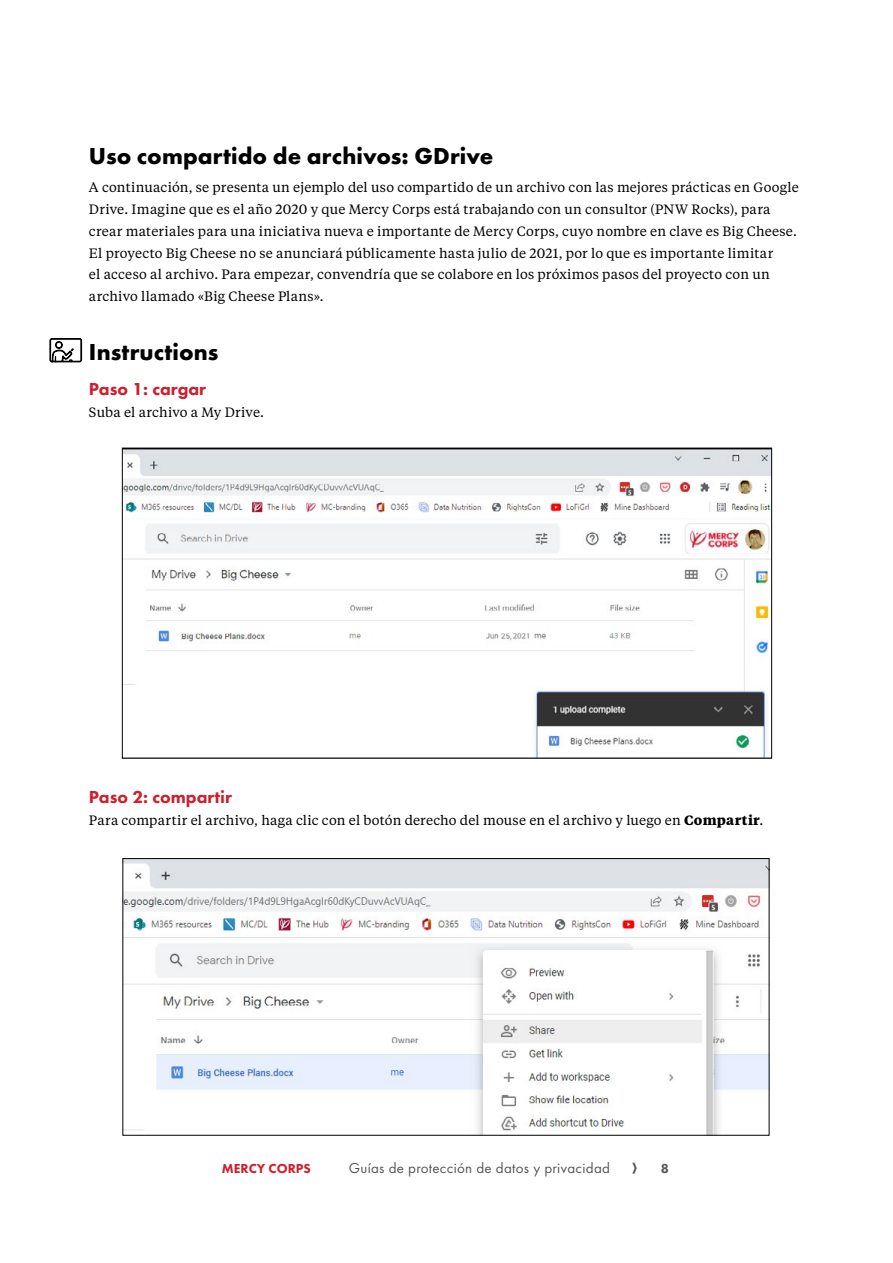
<style>
.page{position:relative;width:893px;height:1263px;background:#fff}
.page>*{position:absolute;margin:0;border:0;box-sizing:border-box;transform-origin:0 0}
.t1{font:700 24px "Futura PT";letter-spacing:.005em;color:#000}
.t2{font:800 18px "Futura PT";color:#ce1f2e}
.t3{font:15px "Futura PT";letter-spacing:.02em;color:#54575a}
.t4{font:13.5px/21.8px "Tiempos Text";letter-spacing:.015em;color:#000}
.t5{font:800 13.5px "Futura PT";color:#ce202f}
.t6{font:800 13.5px "Futura PT";color:#54575a}
.s1{font-weight:700}
</style>
<div class="page">
<svg style="left:49px;top:338px;width:34px;height:25px"></svg>
<img style="left:124px;top:450px;width:646px;height:306px">
<img style="left:124px;top:860px;width:643px;height:273px">
<div style="left:122px;top:858px;width:647px;height:277px;border:1px solid #000"></div>
<h1 class="t1" style="left:89px;top:140px;width:406px">Uso compartido de archivos: GDrive</h1>
<p class="t4" style="left:89px;top:176px;width:711px">A continuación, se presenta un ejemplo del uso compartido de un archivo con las mejores prácticas en Google Drive. Imagine que es el año 2020 y que Mercy Corps está trabajando con un consultor (PNW Rocks), para crear materiales para una iniciativa nueva e importante de Mercy Corps, cuyo nombre en clave es Big Cheese.<br>El proyecto Big Cheese no se anunciará públicamente hasta julio de 2021, por lo que es importante limitar<br>el acceso al archivo. Para empezar, convendría que se colabore en los próximos pasos del proyecto con un archivo llamado «Big Cheese Plans».</p>
<h1 class="t1" style="left:89px;top:337px;width:131px">Instructions</h1>
<h2 class="t2" style="left:89px;top:378px;width:119px">Paso 1: cargar</h2>
<p class="t4" style="left:89px;top:401px;width:177px">Suba el archivo a My Drive.</p>
<h2 class="t2" style="left:89px;top:786px;width:145px">Paso 2: compartir</h2>
<p class="t4" style="left:89px;top:809px;width:676px">Para compartir el archivo, haga clic con el botón derecho del mouse en el archivo y luego en <span class="s1">Compartir</span>.</p>
<p class="t5" style="left:222px;top:1160px;width:91px">MERCY CORPS</p>
<p class="t3" style="left:349px;top:1159px;width:263px">Guías de protección de datos y privacidad</p>
<p class="t6" style="left:661px;top:1160px;width:10px">8</p>
</div>
